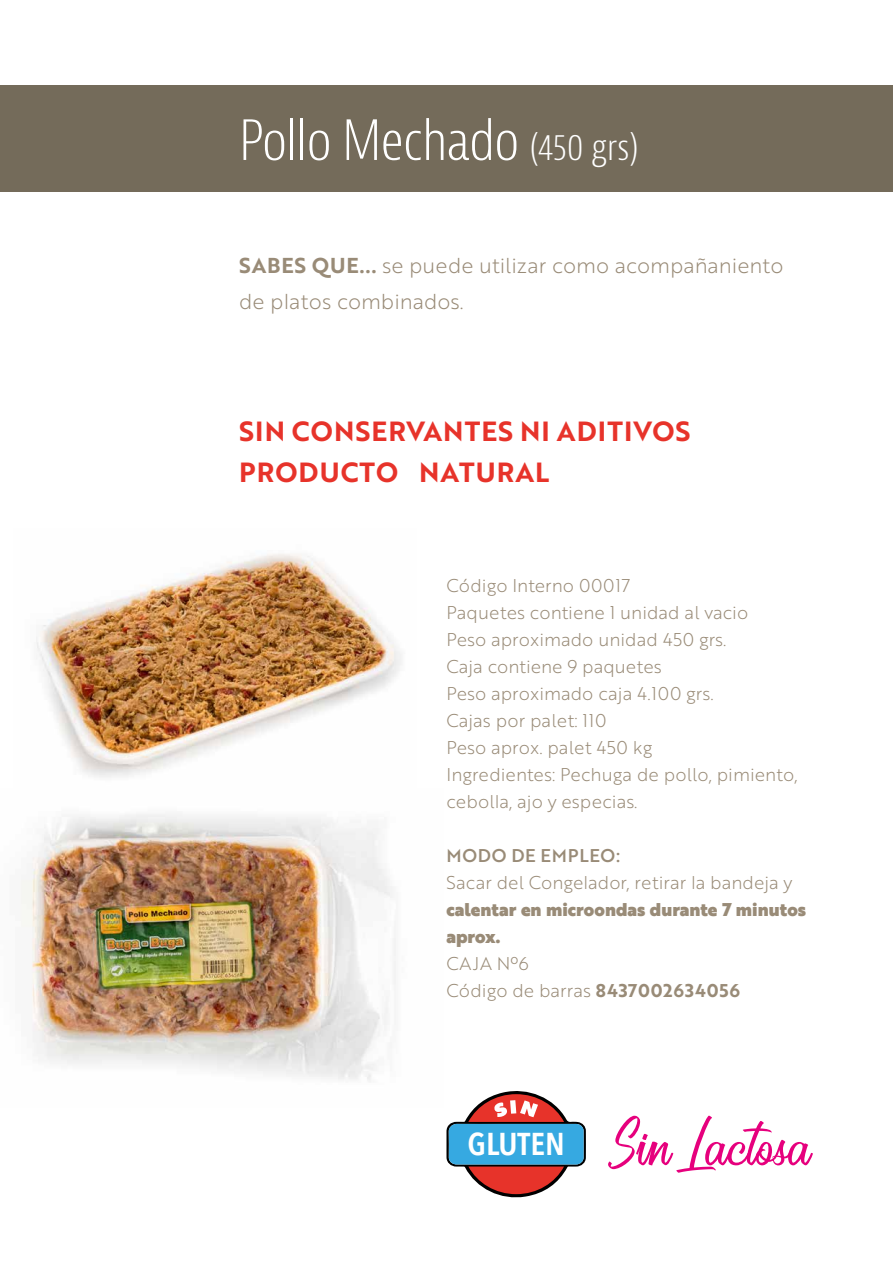
<style>
.page{position:relative;width:893px;height:1263px;background:#fff}
.page>*{position:absolute;margin:0;border:0;box-sizing:border-box;transform-origin:0 0}
.t1{font:300 condensed 54px "Bernina Sans";letter-spacing:-.01em;color:#fff}
.t2{font:600 31.5px "Avenir Next Condensed";color:#fff;scale:1.07 1}
.t3{font:27px/40.5px "Brother 1816 Bold";letter-spacing:.04em;color:#e7332a}
.t4{font:21px/36px "Brother 1816 Light";color:#998b77}
.t5{font:18px/27px "Brother 1816 Light";color:#998b77}
.t6{font:18px/27px "Brother 1816 Black";color:#998b77}
.t7{font:18px "Brother 1816 Medium";letter-spacing:.04em;color:#998b77}
.s1{font-size:36px}
.s2{font-family:"Brother 1816 Bold"}
</style>
<div class="page">
<div style="left:0;top:85px;width:893px;height:106px;background:#746b5a"></div>
<svg style="left:446px;top:1091px;width:140px;height:107px"></svg>
<svg style="left:608px;top:1116px;width:205px;height:57px"></svg>
<img style="left:36px;top:554px;width:366px;height:224px">
<img style="left:21px;top:814px;width:375px;height:268px">
<h1 class="t1" style="left:239px;top:107px;width:401px">Pollo Mechado <span class="s1">(450 grs)</span></h1>
<p class="t4" style="left:239px;top:247px;width:546px"><span class="s2">SABES QUE...</span> se puede utilizar como acompañaniento de platos combinados.</p>
<h3 class="t3" style="left:239px;top:410px;width:453px">SIN CONSERVANTES NI ADITIVOS<br>PRODUCTO NATURAL</h3>
<p class="t5" style="left:446px;top:571px;width:353px">Código Interno 00017<br>Paquetes contiene 1 unidad al vacio<br>Peso aproximado unidad 450 grs.<br>Caja contiene 9 paquetes<br>Peso aproximado caja 4.100 grs.<br>Cajas por palet: 110<br>Peso aprox. palet 450 kg<br>Ingredientes: Pechuga de pollo, pimiento, cebolla, ajo y especias.</p>
<p class="t7" style="left:446px;top:842px;width:175px">MODO DE EMPLEO:</p>
<p class="t5" style="left:446px;top:868px;width:348px">Sacar del Congelador, retirar la bandeja y</p>
<p class="t6" style="left:446px;top:896px;width:361px">calentar en microondas durante 7 minutos aprox.</p>
<p class="t5" style="left:446px;top:949px;width:295px">CAJA Nº6<br>Código de barras <span class="s2">8437002634056</span></p>
<h2 class="t2" style="left:467px;top:1116px;width:93px">GLUTEN</h2>
</div>
